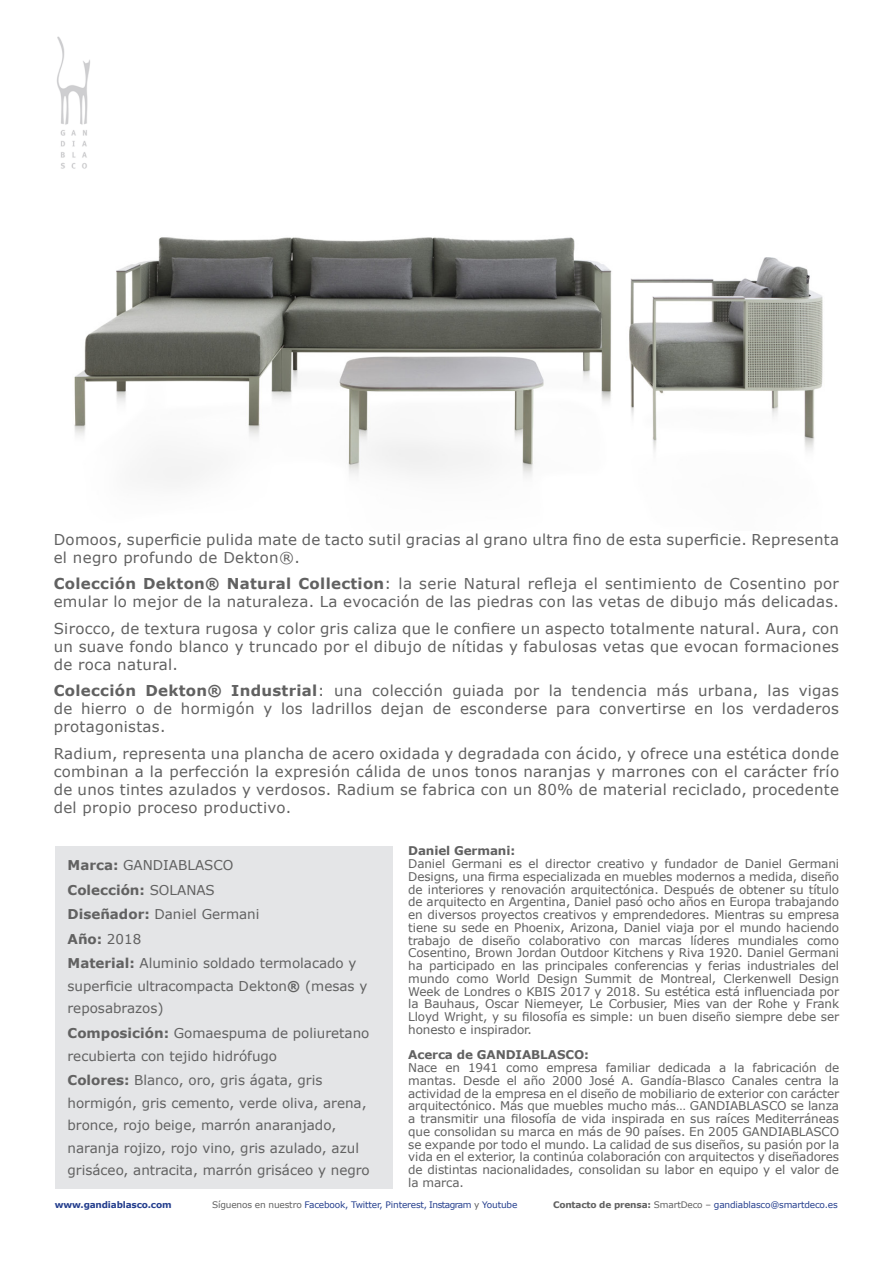
<style>
.page{position:relative;width:893px;height:1263px;background:#fff}
.page>*{position:absolute;margin:0;border:0;box-sizing:border-box;transform-origin:0 0}
.t1{font:15px/18px "Verdana";letter-spacing:.02em;color:#616161;text-align:justify}
.t2{font:13.5px/22.5px "Verdana";color:#616161}
.t3{font:700 13.5px "Verdana";color:#616161}
.t4{font:12px/12.8px "Verdana";letter-spacing:-.01em;color:#616161;text-align:justify}
.t5{font:700 12px "Verdana";letter-spacing:-.01em;color:#616161}
.t6{font:9px "Verdana";letter-spacing:-.02em;color:#253f8e}
.t7{font:700 9px "Verdana";letter-spacing:-.02em;color:#253f8e}
.s1{font-weight:700}
.s2{font-weight:400}
.s3{color:#616161}
.s4{font-weight:700;color:#616161}
</style>
<div class="page">
<img style="left:74px;top:237px;width:749px;height:245px">
<img style="left:57px;top:36px;width:33px;height:133px">
<div style="left:55px;top:846px;width:338px;height:342px;background:#e4e5e7"></div>
<p class="t1" style="left:54px;top:530px;width:787px">Domoos, superficie pulida mate de tacto sutil gracias al grano ultra fino de esta superficie. Representa el negro profundo de Dekton®.</p>
<p class="t1" style="left:54px;top:575px;width:787px"><span class="s1">Colección Dekton® Natural Collection</span>: la serie Natural refleja el sentimiento de Cosentino por emular lo mejor de la naturaleza. La evocación de las piedras con las vetas de dibujo más delicadas.</p>
<p class="t1" style="left:54px;top:619px;width:787px">Sirocco, de textura rugosa y color gris caliza que le confiere un aspecto totalmente natural. Aura, con un suave fondo blanco y truncado por el dibujo de nítidas y fabulosas vetas que evocan formaciones de roca natural.</p>
<p class="t1" style="left:54px;top:682px;width:787px"><span class="s1">Colección Dekton® Industrial</span>: una colección guiada por la tendencia más urbana, las vigas de hierro o de hormigón y los ladrillos dejan de esconderse para convertirse en los verdaderos protagonistas.</p>
<p class="t1" style="left:54px;top:744px;width:787px">Radium, representa una plancha de acero oxidada y degradada con ácido, y ofrece una estética donde combinan a la perfección la expresión cálida de unos tonos naranjas y marrones con el carácter frío de unos tintes azulados y verdosos. Radium se fabrica con un 80% de material reciclado, procedente del propio proceso productivo.</p>
<p class="t5" style="left:408px;top:842px;width:108px">Daniel Germani:</p>
<p class="t4" style="left:408px;top:857px;width:432px">Daniel Germani es el director creativo y fundador de Daniel Germani Designs, una firma especializada en muebles modernos a medida, diseño de interiores y renovación arquitectónica. Después de obtener su título de arquitecto en Argentina, Daniel pasó ocho años en Europa trabajando en diversos proyectos creativos y emprendedores. Mientras su empresa tiene su sede en Phoenix, Arizona, Daniel viaja por el mundo haciendo trabajo de diseño colaborativo con marcas líderes mundiales como Cosentino, Brown Jordan Outdoor Kitchens y Riva 1920. Daniel Germani ha participado en las principales conferencias y ferias industriales del mundo como World Design Summit de Montreal, Clerkenwell Design Week de Londres o KBIS 2017 y 2018. Su estética está influenciada por la Bauhaus, Oscar Niemeyer, Le Corbusier, Mies van der Rohe y Frank Lloyd Wright, y su filosofía es simple: un buen diseño siempre debe ser honesto e inspirador.</p>
<p class="t5" style="left:408px;top:1046px;width:182px">Acerca de GANDIABLASCO:</p>
<p class="t4" style="left:408px;top:1061px;width:432px">Nace en 1941 como empresa familiar dedicada a la fabricación de mantas. Desde el año 2000 José A. Gandía-Blasco Canales centra la actividad de la empresa en el diseño de mobiliario de exterior con carácter arquitectónico. Más que muebles mucho más… GANDIABLASCO se lanza a transmitir una filosofía de vida inspirada en sus raíces Mediterráneas que consolidan su marca en más de 90 países. En 2005 GANDIABLASCO se expande por todo el mundo. La calidad de sus diseños, su pasión por la vida en el exterior, la continúa colaboración con arquitectos y diseñadores de distintas nacionalidades, consolidan su labor en equipo y el valor de la marca.</p>
<p class="t2" style="left:68px;top:854px;width:167px"><span class="s1">Marca:</span> GANDIABLASCO</p>
<p class="t3" style="left:68px;top:880px;width:149px">Colección: <span class="s2">SOLANAS</span></p>
<p class="t2" style="left:68px;top:903px;width:193px"><span class="s1">Diseñador:</span> Daniel Germani</p>
<p class="t3" style="left:68px;top:929px;width:75px">Año: <span class="s2">2018</span></p>
<p class="t2" style="left:68px;top:952px;width:301px"><span class="s1">Material:</span> Aluminio soldado termolacado y superficie ultracompacta Dekton<span class="s1">®</span> (mesas y reposabrazos)</p>
<p class="t2" style="left:68px;top:1022px;width:303px"><span class="s1">Composición:</span> Gomaespuma de poliuretano recubierta con tejido hidrófugo</p>
<p class="t2" style="left:68px;top:1069px;width:304px"><span class="s1">Colores:</span> Blanco, oro, gris ágata, gris hormigón, gris cemento, verde oliva, arena, bronce, rojo beige, marrón anaranjado, naranja rojizo, rojo vino, gris azulado, azul grisáceo, antracita, marrón grisáceo y negro</p>
<p class="t7" style="left:55px;top:1198px;width:118px">www.gandiablasco.com</p>
<p class="t6" style="left:212px;top:1198px;width:307px"><span class="s3">Síguenos en nuestro</span> Facebook, Twitter, Pinterest, Instagram <span class="s3">y</span> Youtube</p>
<p class="t6" style="left:553px;top:1198px;width:286px"><span class="s4">Contacto de prensa:</span> <span class="s3">SmartDeco –</span> gandiablasco@smartdeco.es</p>
</div>
